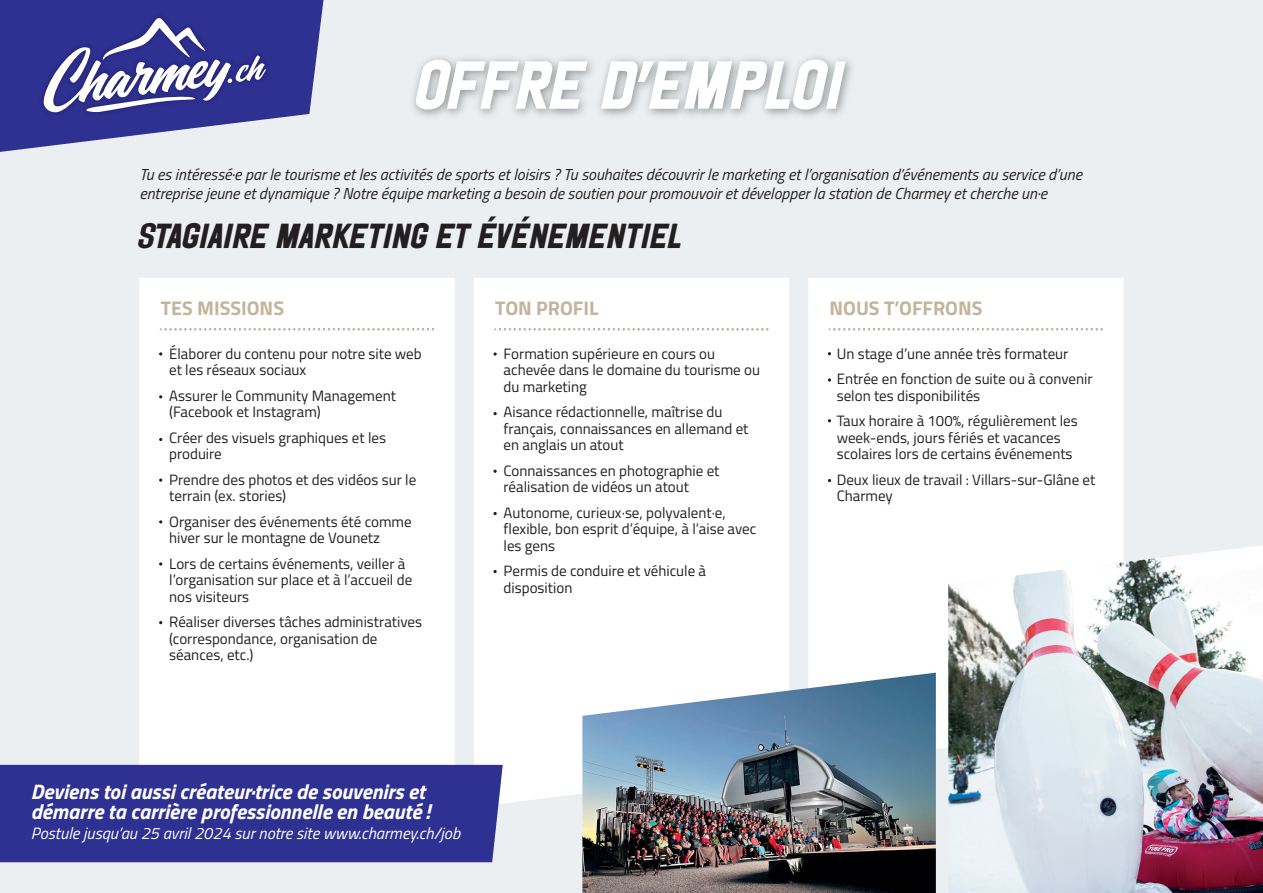
<style>
.page{position:relative;width:1263px;height:893px;background:#eceff1}
.page>*{position:absolute;margin:0;border:0;box-sizing:border-box;transform-origin:0 0}
.t1{font:67.8px "Neo K Regular";color:#fff}
.t2{font:34.8px "Neo K Regular";color:#231f20}
.t3{font:italic 700 21px/19.6px "Titillium Web";color:#fff}
.t4{font:700 19.8px "Titillium Web";color:#c3b49b}
.t5{font:italic 16.5px "Titillium Web";color:#fff}
.t6{font:italic 15.9px/19px "Titillium Web";color:#231f20}
.t7{font:15px/16.5px "Titillium Web";color:#231f20}
</style>
<div class="page">
<div style="left:139px;top:278px;width:316px;height:487px;background:#fff"></div>
<div style="left:474px;top:278px;width:315px;height:525px;background:#fff"></div>
<div style="left:808px;top:278px;width:315px;height:471px;background:#fff"></div>
<svg style="left:0;top:0;width:323px;height:152px;fill:#2e3092"></svg>
<div style="left:37px;top:12px;width:236px;height:107px;background:#2e3092"></div>
<svg style="left:44px;top:17px;width:222px;height:96px;background:#5f61a8"></svg>
<div style="left:0;top:765px;width:503px;height:97px;background:#2e3092"></div>
<svg style="left:159px;top:352px;width:3px;height:4px"></svg>
<svg style="left:159px;top:478px;width:3px;height:4px"></svg>
<svg style="left:493px;top:412px;width:4px;height:3px"></svg>
<svg style="left:493px;top:352px;width:4px;height:4px"></svg>
<svg style="left:493px;top:570px;width:4px;height:3px"></svg>
<svg style="left:493px;top:470px;width:4px;height:3px"></svg>
<svg style="left:828px;top:378px;width:3px;height:4px"></svg>
<svg style="left:829px;top:328px;width:274px;height:2px"></svg>
<svg style="left:495px;top:328px;width:274px;height:2px"></svg>
<svg style="left:161px;top:328px;width:274px;height:2px"></svg>
<img style="left:582px;top:673px;width:354px;height:220px">
<svg style="left:493px;top:512px;width:4px;height:3px"></svg>
<svg style="left:159px;top:562px;width:3px;height:4px"></svg>
<img style="left:948px;top:545px;width:315px;height:348px">
<h1 class="t1" style="left:417px;top:47px;width:429px">OFFRE D'EMPLOI</h1>
<p class="t6" style="left:139px;top:164px;width:944px">Tu es intéressé·e par le tourisme et les activités de sports et loisirs ? Tu souhaites découvrir le marketing et l’organisation d’événements au service d’une entreprise jeune et dynamique ? Notre équipe marketing a besoin de soutien pour promouvoir et développer la station de Charmey et cherche un·e</p>
<h2 class="t2" style="left:139px;top:216px;width:546px">STAGIAIRE MARKETING ET ÉVÉNEMENTIEL</h2>
<h3 class="t4" style="left:161px;top:293px;width:125px">TES MISSIONS</h3>
<p class="t7" style="left:169px;top:345px;width:254px">Élaborer du contenu pour notre site web et les réseaux sociaux</p>
<p class="t7" style="left:169px;top:387px;width:228px">Assurer le Community Management (Facebook et Instagram)</p>
<p class="t7" style="left:169px;top:429px;width:218px">Créer des visuels graphiques et les produire</p>
<p class="t7" style="left:169px;top:471px;width:249px">Prendre des photos et des vidéos sur le terrain (ex. stories)</p>
<p class="t7" style="left:169px;top:513px;width:244px">Organiser des événements été comme hiver sur le montagne de Vounetz</p>
<p class="t7" style="left:169px;top:555px;width:245px">Lors de certains événements, veiller à l’organisation sur place et à l’accueil de nos visiteurs</p>
<p class="t7" style="left:169px;top:613px;width:254px">Réaliser diverses tâches administratives (correspondance, organisation de séances, etc.)</p>
<h3 class="t4" style="left:495px;top:293px;width:105px">TON PROFIL</h3>
<p class="t7" style="left:504px;top:345px;width:258px">Formation supérieure en cours ou achevée dans le domaine du tourisme ou du marketing</p>
<p class="t7" style="left:504px;top:403px;width:246px">Aisance rédactionnelle, maîtrise du français, connaissances en allemand et en anglais un atout</p>
<p class="t7" style="left:504px;top:462px;width:217px">Connaissances en photographie et réalisation de vidéos un atout</p>
<p class="t7" style="left:504px;top:504px;width:254px">Autonome, curieux·se, polyvalent·e, flexible, bon esprit d’équipe, à l’aise avec les gens</p>
<p class="t7" style="left:504px;top:562px;width:204px">Permis de conduire et véhicule à disposition</p>
<h3 class="t3" style="left:31px;top:781px;width:400px">Deviens toi aussi créateur·trice de souvenirs et démarre ta carrière professionnelle en beauté !</h3>
<p class="t5" style="left:31px;top:821px;width:431px">Postule jusqu’au 25 avril 2024 sur notre site www.charmey.ch/job</p>
<h3 class="t4" style="left:829px;top:293px;width:155px">NOUS T’OFFRONS</h3>
<p class="t7" style="left:837px;top:340px;width:257px;line-height:25.5px">Un stage d’une année très formateur<br>Entrée en fonction de suite ou à convenir</p>
<p class="t7" style="left:837px;top:382px;width:242px;line-height:25.5px">selon tes disponibilités<br>Taux horaire à 100%, régulièrement les</p>
<p class="t7" style="left:837px;top:429px;width:237px">week-ends, jours fériés et vacances scolaires lors de certains événements</p>
<p class="t7" style="left:837px;top:471px;width:260px">Deux lieux de travail : Villars-sur-Glâne et<br>Charmey</p>
</div>
